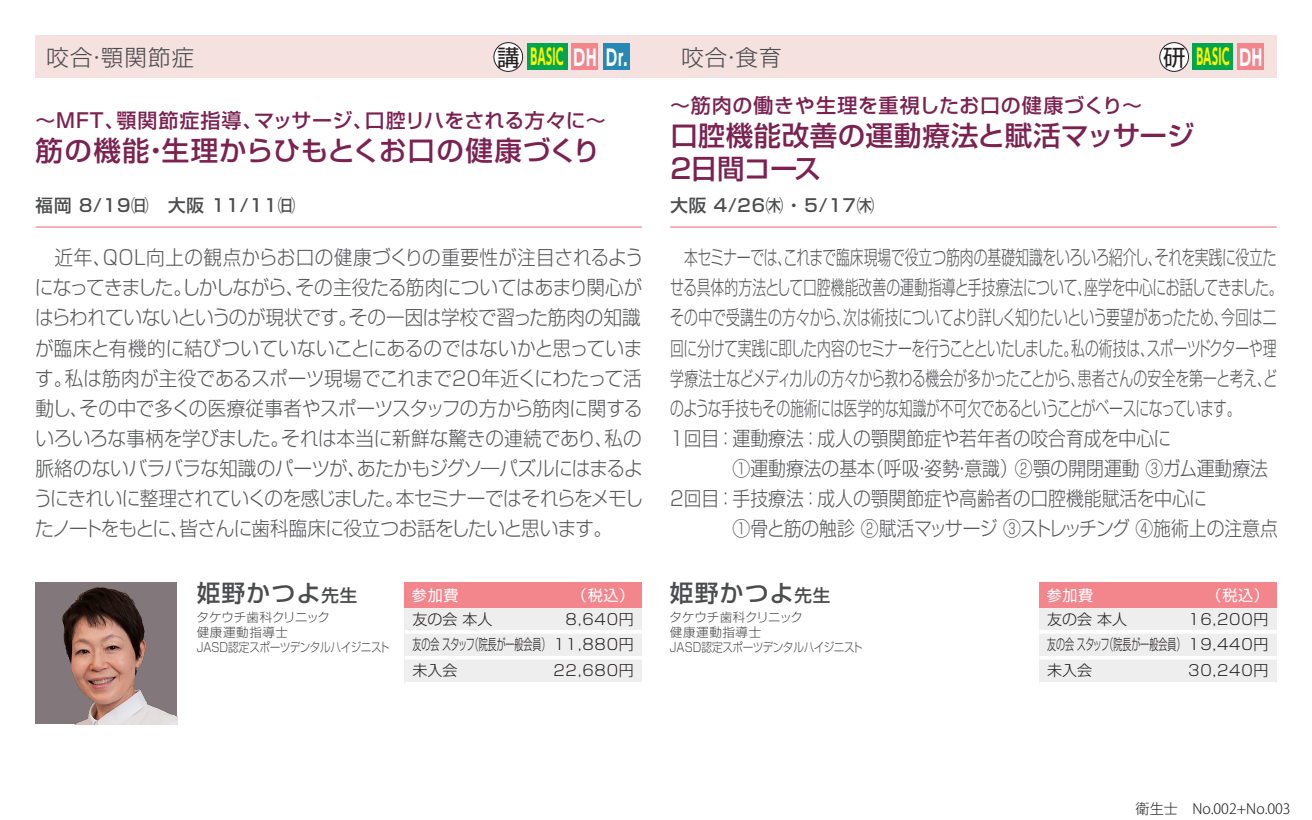
<style>
.page{position:relative;width:1312px;height:820px;background:#fff}
.page>*{position:absolute;margin:0;border:0;box-sizing:border-box;transform-origin:0 0}
.t1{font:500 27.5px/33px "Shin Go Pro";letter-spacing:.015em;color:#7b2251}
.t2{font:500 27.5px "Shin Go Pro";letter-spacing:.035em;color:#7b2251}
.t3{font:500 23.75px "Shin Go Pro";letter-spacing:.05em;color:#4b4c4d}
.t4{font:300 22.5px "Shin Go Pro";letter-spacing:.05em;color:#4b4c4d}
.t5{font:22.5px "Shin Go Pro";color:#231f20}
.t6{font:700 21.75px "UD Shin Go Pro";letter-spacing:.025em;color:#fff101;scale:.47 1}
.t7{font:300 20px/30px "Shin Go Pro";letter-spacing:-.015em;color:#57585a;scale:.93 1}
.t8{font:300 20px/30px "Shin Go Pro";letter-spacing:-.015em;color:#57585a;scale:.69 1}
.t9{font:300 20px/30px "Shin Go Pro";letter-spacing:-.015em;color:#57585a;scale:.89 1}
.t10{font:500 20px "Shin Go Pro";letter-spacing:.015em;color:#7b2251}
.t11{font:500 20px "Shin Go Pro";letter-spacing:.035em;color:#7b2251}
.t12{font:500 17.5px "Shin Go Pro";letter-spacing:.05em;color:#4b4c4d}
.t13{font:300 15px/25.8px "Shin Go Pro";color:#231f20}
.t14{font:15px "Shin Go Pro";letter-spacing:.05em;color:#fff}
.t15{font:300 14.25px "Koz Go Pr 6 N";color:#231f20}
.t16{font:300 12.5px/15px "Shin Go Pro";letter-spacing:-.015em;color:#4b4c4d}
.s1{color:#fff}
.s2{font-size:17.5px}
.s3{font-family:"Shin Go Pro";font-weight:400;font-size:22.5px;color:#231f20}
</style>
<div class="page">
<hr style="left:670px;top:226px;width:606px;height:2px;background:#f3858d">
<div style="left:641px;top:35px;width:635px;height:43px;background:#f5e1e0"></div>
<div style="left:1159px;top:43px;width:29px;height:28px;background:#fff;border-radius:50%"></div>
<div style="left:1158px;top:42px;width:30px;height:30px;border:1px solid #231f20;border-radius:50%"></div>
<div style="left:1236px;top:43px;width:27px;height:27px;background:#f3858d"></div>
<div style="left:1192px;top:43px;width:40px;height:27px;background:#00a54f"></div>
<div style="left:1039px;top:582px;width:237px;height:102px;background:#eeeeef"></div>
<div style="left:1039px;top:582px;width:237px;height:25px;background:#f3858d"></div>
<hr style="left:1039px;top:630px;width:237px;height:4px;background:#fff">
<hr style="left:1039px;top:656px;width:237px;height:4px;background:#fff">
<hr style="left:1039px;top:682px;width:237px;height:4px;background:#fff">
<hr style="left:36px;top:226px;width:605px;height:2px;background:#f3858d">
<div style="left:35px;top:35px;width:606px;height:43px;background:#f5e1e0"></div>
<div style="left:571px;top:43px;width:27px;height:27px;background:#f3858d"></div>
<div style="left:527px;top:43px;width:40px;height:27px;background:#00a54f"></div>
<div style="left:405px;top:582px;width:236px;height:102px;background:#eeeeef"></div>
<div style="left:405px;top:582px;width:236px;height:25px;background:#f3858d"></div>
<hr style="left:405px;top:630px;width:236px;height:4px;background:#fff">
<hr style="left:405px;top:656px;width:236px;height:4px;background:#fff">
<hr style="left:405px;top:682px;width:236px;height:4px;background:#fff">
<div style="left:494px;top:43px;width:28px;height:28px;background:#fff;border-radius:50%"></div>
<div style="left:493px;top:42px;width:30px;height:30px;border:1px solid #231f20;border-radius:50%"></div>
<div style="left:602px;top:43px;width:27px;height:27px;background:#2689b5"></div>
<img style="left:35px;top:583px;width:142px;height:141px">
<p class="t5" style="left:497px;top:39px;width:24px">講</p>
<p class="t4" style="left:47px;top:39px;width:149px">咬合・顎関節症</p>
<p class="t6" style="left:530px;top:39px;width:208px">BASIC <span class="s1">DH Dr.</span></p>
<p class="t10" style="left:35px;top:104px;width:572px">～MFT、顎関節症指導、マッサージ、口腔リハをされる方々に～</p>
<h1 class="t2" style="left:36px;top:128px;width:566px">筋の機能・生理からひもとくお口の健康づくり</h1>
<p class="t12" style="left:36px;top:191px;width:279px">福岡 8/19㈰　大阪 11/11㈰　</p>
<p class="t7" style="left:34px;top:240px;width:657px">　近年、QOL向上の観点からお口の健康づくりの重要性が注目されるようになってきました。しかしながら、その主役たる筋肉についてはあまり関心がはらわれていないというのが現状です。その一因は学校で習った筋肉の知識が臨床と有機的に結びついていないことにあるのではないかと思っています。私は筋肉が主役であるスポーツ現場でこれまで20年近くにわたって活動し、その中で多くの医療従事者やスポーツスタッフの方から筋肉に関するいろいろな事柄を学びました。それは本当に新鮮な驚きの連続であり、私の脈絡のないバラバラな知識のパーツが、あたかもジグソ―パズルにはまるようにきれいに整理されていくのを感じました。本セミナーではそれらをメモしたノートをもとに、皆さんに歯科臨床に役立つお話をしたいと思います。</p>
<p class="t3" style="left:197px;top:573px;width:162px">姫野かつよ<span class="s2">先生</span></p>
<p class="t16" style="left:196px;top:609px;width:195px">タケウチ歯科クリニック<br>健康運動指導士<br>JASD認定スポーツデンタルハイジニスト</p>
<p class="t14" style="left:412px;top:583px;width:48px">参加費</p>
<p class="t14" style="left:571px;top:583px;width:64px">（税込）</p>
<p class="t13" style="left:412px;top:604px;width:223px">友の会 本人<br>友の会 スタッフ（院長が一般会員） 11,880円未入会</p>
<p class="t13" style="left:565px;top:604px;width:70px">8,640円</p>
<p class="t13" style="left:553px;top:656px;width:82px">22,680円</p>
<p class="t4" style="left:681px;top:39px;width:102px">咬合・食育</p>
<p class="t6" style="left:1162px;top:39px;width:213px"><span class="s3">研</span> BASIC <span class="s1">DH</span></p>
<p class="t11" style="left:670px;top:89px;width:473px">～筋肉の働きや生理を重視したお口の健康づくり～</p>
<h1 class="t1" style="left:670px;top:116px;width:525px">口腔機能改善の運動療法と賦活マッサージ<br>2日間コース</h1>
<p class="t12" style="left:670px;top:191px;width:205px">大阪 4/26㈭・ 5/17㈭</p>
<p class="t8" style="left:670px;top:240px;width:888px">　本セミナーでは、これまで臨床現場で役立つ筋肉の基礎知識をいろいろ紹介し、それを実践に役立たせる具体的方法として口腔機能改善の運動指導と手技療法について、座学を中心にお話してきました。その中で受講生の方々から、次は術技についてより詳しく知りたいという要望があったため、今回は二回に分けて実践に即した内容のセミナーを行うことといたしました。私の術技は、スポーツドクターや理学療法士などメディカルの方々から教わる機会が多かったことから、患者さんの安全を第一と考え、どのような手技もその施術には医学的な知識が不可欠であるということがベースになっています。<br>1回目：運動療法：成人の顎関節症や若年者の咬合育成を中心に</p>
<p class="t9" style="left:670px;top:451px;width:673px;text-indent:62px">①運動療法の基本（呼吸・姿勢・意識）②顎の開閉運動 ③ガム運動療法<br>2回目：手技療法：成人の顎関節症や高齢者の口腔機能賦活を中心に</p>
<p class="t9" style="left:732px;top:511px;width:614px">①骨と筋の触診 ②賦活マッサージ ③ストレッチング ④施術上の注意点</p>
<p class="t3" style="left:669px;top:573px;width:162px">姫野かつよ<span class="s2">先生</span></p>
<p class="t16" style="left:669px;top:609px;width:195px">タケウチ歯科クリニック<br>健康運動指導士<br>JASD認定スポーツデンタルハイジニスト</p>
<p class="t14" style="left:1046px;top:583px;width:48px">参加費</p>
<p class="t14" style="left:1206px;top:583px;width:64px">（税込）</p>
<p class="t13" style="left:1046px;top:604px;width:223px">友の会 本人<br>友の会 スタッフ（院長が一般会員） 19,440円未入会</p>
<p class="t13" style="left:1187px;top:604px;width:82px">16,200円</p>
<p class="t13" style="left:1187px;top:656px;width:82px">30,240円</p>
<p class="t15" style="left:1135px;top:801px;width:156px">衛生士　No.002+No.003</p>
</div>
